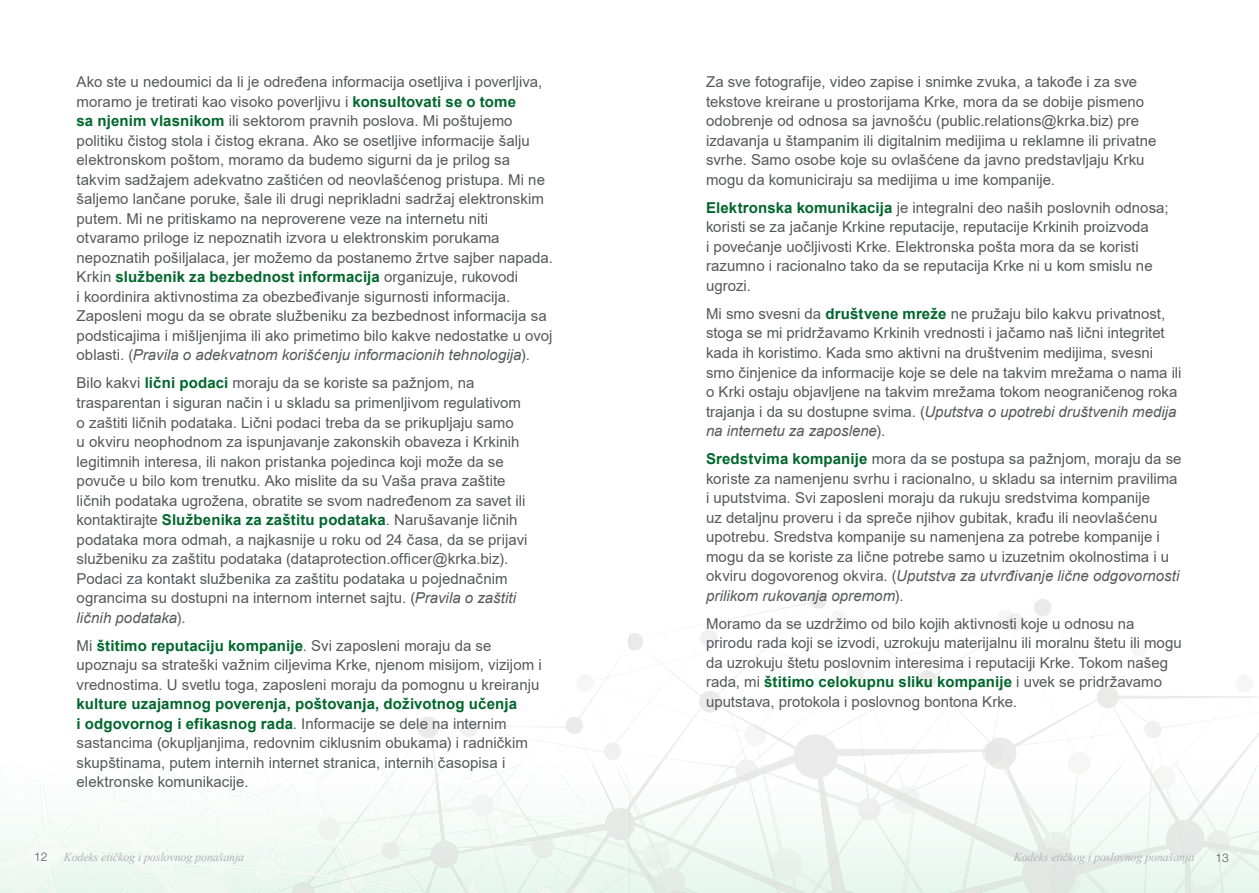
<style>
.page{position:relative;width:1259px;height:893px;background:#fff}
.page>*{position:absolute;margin:0;border:0;box-sizing:border-box;transform-origin:0 0}
.tekoci_TXT{font:15px/19.5px "Arial";color:#57585a}
.t1{font:italic 12px "Times New Roman";letter-spacing:-.01em;color:#b2b3b7}
.t2{font:300 12px "Helvetica Neue LT Pro";color:#57585a}
.s1{font-weight:700;color:#00672c}
.s2{font-style:italic}
</style>
<div class="page">
<img style="left:0;top:591px;width:1259px;height:302px">
<p class="tekoci_TXT" style="left:77px;top:72px;width:478px">Ako ste u nedoumici da li je određena informacija osetljiva i poverljiva, moramo je tretirati kao visoko poverljivu i <span class="s1">konsultovati se o tome<br>sa njenim vlasnikom</span> ili sektorom pravnih poslova. Mi poštujemo politiku čistog stola i čistog ekrana. Ako se osetljive informacije šalju elektronskom poštom, moramo da budemo sigurni da je prilog sa takvim sadžajem adekvatno zaštićen od neovlašćenog pristupa. Mi ne šaljemo lančane poruke, šale ili drugi neprikladni sadržaj elektronskim putem. Mi ne pritiskamo na neproverene veze na internetu niti otvaramo priloge iz nepoznatih izvora u elektronskim porukama nepoznatih pošiljalaca, jer možemo da postanemo žrtve sajber napada.<br>Krkin <span class="s1">službenik za bezbednost informacija</span> organizuje, rukovodi<br>i koordinira aktivnostima za obezbeđivanje sigurnosti informacija.<br>Zaposleni mogu da se obrate službeniku za bezbednost informacija sa podsticajima i mišljenjima ili ako primetimo bilo kakve nedostatke u ovoj oblasti. (<span class="s2">Pravila o adekvatnom korišćenju informacionih tehnologija</span>).</p>
<p class="tekoci_TXT" style="left:77px;top:373px;width:452px">Bilo kakvi <span class="s1">lični podaci</span> moraju da se koriste sa pažnjom, na trasparentan i siguran način i u skladu sa primenljivom regulativom o zaštiti ličnih podataka. Lični podaci treba da se prikupljaju samo<br>u okviru neophodnom za ispunjavanje zakonskih obaveza i Krkinih legitimnih interesa, ili nakon pristanka pojedinca koji može da se povuče u bilo kom trenutku. Ako mislite da su Vaša prava zaštite ličnih podataka ugrožena, obratite se svom nadređenom za savet ili kontaktirajte <span class="s1">Službenika za zaštitu podataka</span>. Narušavanje ličnih podataka mora odmah, a najkasnije u roku od 24 časa, da se prijavi službeniku za zaštitu podataka (dataprotection.officer@krka.biz).<br>Podaci za kontakt službenika za zaštitu podataka u pojednačnim ograncima su dostupni na internom internet sajtu. (<span class="s2">Pravila o zaštiti ličnih podataka</span>).</p>
<p class="tekoci_TXT" style="left:77px;top:635px;width:467px">Mi <span class="s1">štitimo reputaciju kompanije</span>. Svi zaposleni moraju da se upoznaju sa strateški važnim ciljevima Krke, njenom misijom, vizijom i vrednostima. U svetlu toga, zaposleni moraju da pomognu u kreiranju <span class="s1">kulture uzajamnog poverenja, poštovanja, doživotnog učenja<br>i odgovornog i efikasnog rada</span>. Informacije se dele na internim sastancima (okupljanjima, redovnim ciklusnim obukama) i radničkim skupštinama, putem internih internet stranica, internih časopisa i elektronske komunikacije.</p>
<p class="tekoci_TXT" style="left:706px;top:72px;width:452px">Za sve fotografije, video zapise i snimke zvuka, a takođe i za sve tekstove kreirane u prostorijama Krke, mora da se dobije pismeno odobrenje od odnosa sa javnošću (public.relations@krka.biz) pre izdavanja u štampanim ili digitalnim medijima u reklamne ili privatne svrhe. Samo osobe koje su ovlašćene da javno predstavljaju Krku mogu da komuniciraju sa medijima u ime kompanije.</p>
<p class="tekoci_TXT" style="left:706px;top:198px;width:464px"><span class="s1">Elektronska komunikacija</span> je integralni deo naših poslovnih odnosa; koristi se za jačanje Krkine reputacije, reputacije Krkinih proizvoda<br>i povećanje uočljivosti Krke. Elektronska pošta mora da se koristi razumno i racionalno tako da se reputacija Krke ni u kom smislu ne ugrozi.</p>
<p class="tekoci_TXT" style="left:706px;top:304px;width:477px">Mi smo svesni da <span class="s1">društvene mreže</span> ne pružaju bilo kakvu privatnost, stoga se mi pridržavamo Krkinih vrednosti i jačamo naš lični integritet kada ih koristimo. Kada smo aktivni na društvenim medijima, svesni smo činjenice da informacije koje se dele na takvim mrežama o nama ili o Krki ostaju objavljene na takvim mrežama tokom neograničenog roka trajanja i da su dostupne svima. (<span class="s2">Uputstva o upotrebi društvenih medija na internetu za zaposlene</span>).</p>
<p class="tekoci_TXT" style="left:706px;top:449px;width:477px"><span class="s1">Sredstvima kompanije</span> mora da se postupa sa pažnjom, moraju da se koriste za namenjenu svrhu i racionalno, u skladu sa internim pravilima i uputstvima. Svi zaposleni moraju da rukuju sredstvima kompanije<br>uz detaljnu proveru i da spreče njihov gubitak, krađu ili neovlašćenu upotrebu. Sredstva kompanije su namenjena za potrebe kompanije i mogu da se koriste za lične potrebe samo u izuzetnim okolnostima i u okviru dogovorenog okvira. (<span class="s2">Uputstva za utvrđivanje lične odgovornosti prilikom rukovanja opremom</span>).</p>
<p class="tekoci_TXT" style="left:706px;top:613px;width:477px">Moramo da se uzdržimo od bilo kojih aktivnosti koje u odnosu na prirodu rada koji se izvodi, uzrokuju materijalnu ili moralnu štetu ili mogu da uzrokuju štetu poslovnim interesima i reputaciji Krke. Tokom našeg rada, mi <span class="s1">štitimo celokupnu sliku kompanije</span> i uvek se pridržavamo uputstava, protokola i poslovnog bontona Krke.</p>
<p class="t2" style="left:34px;top:849px;width:15px">12</p>
<p class="t1" style="left:64px;top:849px;width:182px">Kodeks etičkog i poslovnog ponašanja</p>
<p class="t1" style="left:1014px;top:849px;width:182px">Kodeks etičkog i poslovnog ponašanja</p>
<p class="t2" style="left:1215px;top:850px;width:15px">13</p>
</div>
